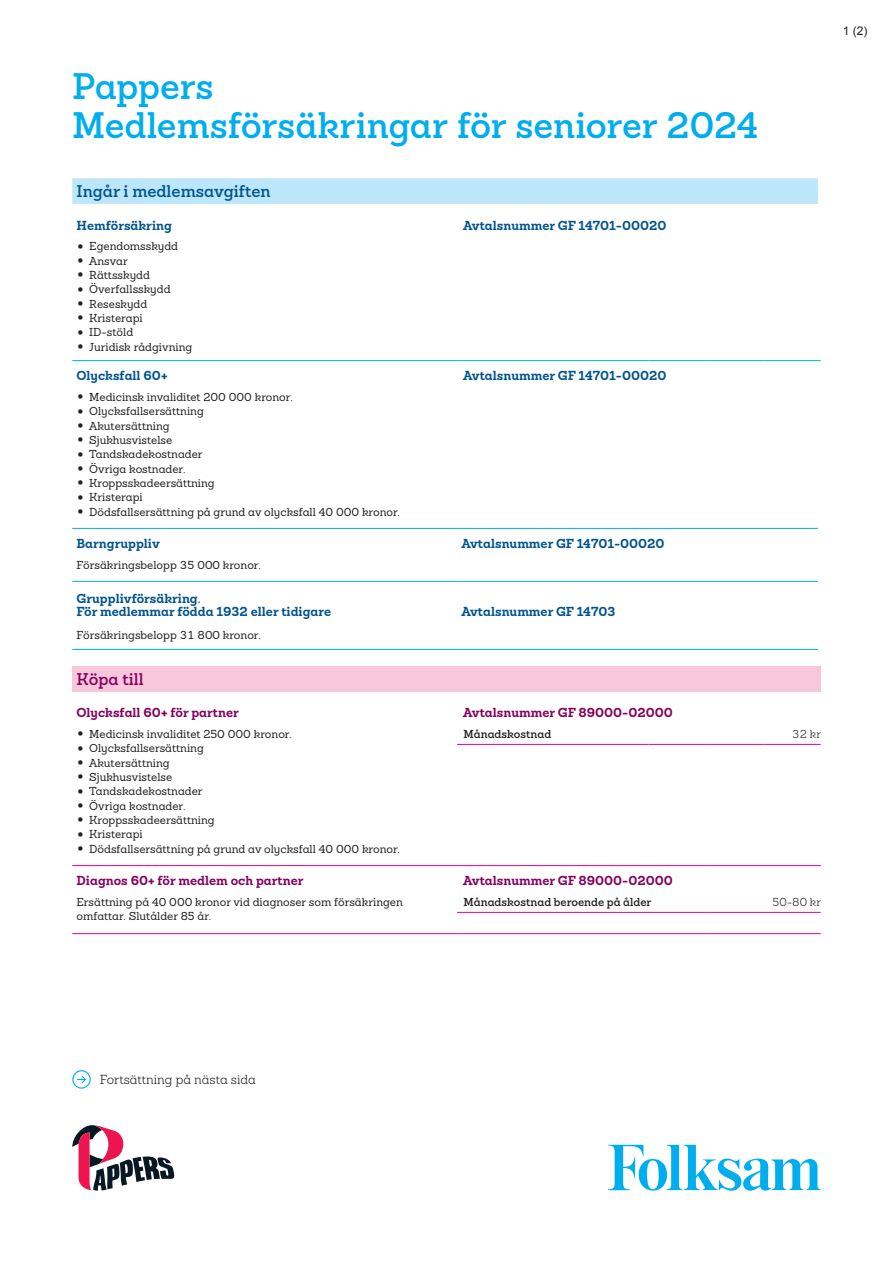
<style>
.page{position:relative;width:893px;height:1263px;background:#fff}
.page>*{position:absolute;margin:0;border:0;box-sizing:border-box;transform-origin:0 0}
.Rubrik_1_24_26{font:600 36px "Sanchez Folksam";letter-spacing:-.005em;color:#00aeef}
.Rubrik_5_11_14__R2{font:600 16.5px "Sanchez Folksam";color:#00548e}
.Rubrik_5_11_14__R2-2{font:600 16.5px "Sanchez Folksam";color:#85015e}
.Rubrik_6_8_5_11__R3{font:700 12.75px "Sanchez Folksam";color:#00548e}
.Rubrik_6_8_5_11__R3-2{font:700 12.75px "Sanchez Folksam";color:#85015e}
.Rubrik_6_8_5_11__R3__-_2rad{font:700 12.75px/13.5px "Sanchez Folksam";color:#00548e}
.Nästa_sida_8_5_11{font:300 12.75px "Sanchez Folksam";color:#231f20}
.t1{font:12px "Arial";color:#231f20}
.Tabell_Text_Medium_7_5_9{font:500 11.25px/14.2px "Sanchez Folksam";color:#231f20}
.Tabell_Text_Medium_7_5_9-2{font:500 11.25px "Sanchez Folksam Table";color:#231f20}
.Tabell_Rubrik_7_5_9{font:600 11.25px "Sanchez Folksam Table";color:#231f20}
.Tabell_Värde_Light_7_5_9_höger{font:300 11.25px "Sanchez Folksam Table";color:#231f20}
.s1{font-weight:600;font-size:22.5px}
</style>
<div class="page">
<svg style="left:608px;top:1145px;width:213px;height:46px"></svg>
<svg style="left:72px;top:1125px;width:102px;height:66px"></svg>
<svg style="left:72px;top:178px;width:746px;height:26px;background:#bde6fa"></svg>
<hr style="left:72px;top:360px;width:385px;height:1px;background:#00aeef">
<hr style="left:457px;top:360px;width:134px;height:1px;background:#00aeef">
<hr style="left:591px;top:360px;width:57px;height:1px;background:#00aeef">
<hr style="left:648px;top:360px;width:58px;height:1px;background:#00aeef">
<hr style="left:706px;top:360px;width:57px;height:1px;background:#00aeef">
<hr style="left:763px;top:360px;width:58px;height:1px;background:#00aeef">
<hr style="left:72px;top:528px;width:385px;height:1px;background:#00aeef">
<hr style="left:457px;top:528px;width:361px;height:1px;background:#00aeef">
<hr style="left:72px;top:649px;width:385px;height:1px;background:#00aeef">
<hr style="left:457px;top:649px;width:361px;height:1px;background:#00aeef">
<hr style="left:72px;top:581px;width:385px;height:1px;background:#00aeef">
<hr style="left:457px;top:581px;width:361px;height:1px;background:#00aeef">
<div style="left:72px;top:666px;width:749px;height:26px;background:#f8c7dc"></div>
<hr style="left:457px;top:744px;width:134px;height:1px;background:#ed028c">
<hr style="left:591px;top:744px;width:57px;height:1px;background:#ed028c">
<hr style="left:648px;top:744px;width:58px;height:1px;background:#ed028c">
<hr style="left:706px;top:744px;width:57px;height:1px;background:#ed028c">
<hr style="left:763px;top:744px;width:58px;height:1px;background:#ed028c">
<hr style="left:72px;top:865px;width:385px;height:1px;background:#ed028c">
<hr style="left:457px;top:865px;width:249px;height:1px;background:#ed028c">
<hr style="left:706px;top:865px;width:115px;height:1px;background:#ed028c">
<hr style="left:457px;top:912px;width:249px;height:1px;background:#ed028c">
<hr style="left:706px;top:912px;width:115px;height:1px;background:#ed028c">
<hr style="left:72px;top:933px;width:385px;height:1px;background:#ed028c">
<hr style="left:457px;top:933px;width:249px;height:1px;background:#ed028c">
<hr style="left:706px;top:933px;width:115px;height:1px;background:#ed028c">
<svg style="left:72px;top:1070px;width:19px;height:19px"></svg>
<p class="Rubrik_1_24_26" style="left:72px;top:62px;width:143px">Pappers</p>
<p class="Rubrik_1_24_26" style="left:72px;top:101px;width:688px">Medlemsförsäkringar för seniorer 2024</p>
<p class="Rubrik_5_11_14__R2" style="left:77px;top:180px;width:196px">Ingår i medlemsavgiften</p>
<p class="Rubrik_6_8_5_11__R3" style="left:77px;top:216px;width:97px">Hemförsäkring</p>
<p class="Rubrik_6_8_5_11__R3" style="left:463px;top:216px;width:205px">Avtalsnummer GF 14701-00020</p>
<p class="Tabell_Text_Medium_7_5_9" style="left:77px;top:239px;width:103px"><span class="s1">•</span> Egendomsskydd</p>
<p class="Tabell_Text_Medium_7_5_9" style="left:77px;top:253px;width:53px"><span class="s1">•</span> Ansvar</p>
<p class="Tabell_Text_Medium_7_5_9" style="left:77px;top:268px;width:75px"><span class="s1">•</span> Rättsskydd</p>
<p class="Tabell_Text_Medium_7_5_9" style="left:77px;top:282px;width:95px"><span class="s1">•</span> Överfallsskydd</p>
<p class="Tabell_Text_Medium_7_5_9" style="left:77px;top:296px;width:72px"><span class="s1">•</span> Reseskydd</p>
<p class="Tabell_Text_Medium_7_5_9" style="left:77px;top:311px;width:68px"><span class="s1">•</span> Kristerapi</p>
<p class="Tabell_Text_Medium_7_5_9" style="left:77px;top:325px;width:58px"><span class="s1">•</span> ID-stöld</p>
<p class="Tabell_Text_Medium_7_5_9" style="left:77px;top:339px;width:117px"><span class="s1">•</span> Juridisk rådgivning</p>
<p class="Rubrik_6_8_5_11__R3" style="left:77px;top:367px;width:93px">Olycksfall 60+</p>
<p class="Rubrik_6_8_5_11__R3" style="left:463px;top:367px;width:205px">Avtalsnummer GF 14701-00020</p>
<p class="Tabell_Text_Medium_7_5_9" style="left:77px;top:390px;width:218px"><span class="s1">•</span> Medicinsk invaliditet 200 000 kronor.</p>
<p class="Tabell_Text_Medium_7_5_9" style="left:77px;top:404px;width:129px"><span class="s1">•</span> Olycksfallsersättning</p>
<p class="Tabell_Text_Medium_7_5_9" style="left:77px;top:418px;width:95px"><span class="s1">•</span> Akutersättning</p>
<p class="Tabell_Text_Medium_7_5_9" style="left:77px;top:433px;width:97px"><span class="s1">•</span> Sjukhusvistelse</p>
<p class="Tabell_Text_Medium_7_5_9" style="left:77px;top:447px;width:128px"><span class="s1">•</span> Tandskadekostnader</p>
<p class="Tabell_Text_Medium_7_5_9" style="left:77px;top:461px;width:111px"><span class="s1">•</span> Övriga kostnader.</p>
<p class="Tabell_Text_Medium_7_5_9" style="left:77px;top:476px;width:140px"><span class="s1">•</span> Kroppsskadeersättning</p>
<p class="Tabell_Text_Medium_7_5_9" style="left:77px;top:490px;width:68px"><span class="s1">•</span> Kristerapi</p>
<p class="Tabell_Text_Medium_7_5_9" style="left:77px;top:504px;width:325px"><span class="s1">•</span> Dödsfallsersättning på grund av olycksfall 40 000 kronor.</p>
<p class="Rubrik_6_8_5_11__R3" style="left:77px;top:535px;width:85px">Barngruppliv</p>
<p class="Rubrik_6_8_5_11__R3" style="left:461px;top:535px;width:205px">Avtalsnummer GF 14701-00020</p>
<p class="Tabell_Text_Medium_7_5_9-2" style="left:77px;top:557px;width:186px">Försäkringsbelopp 35 000 kronor.</p>
<p class="Rubrik_6_8_5_11__R3__-_2rad" style="left:77px;top:591px;width:256px">Grupplivförsäkring.<br>För medlemmar födda 1932 eller tidigare</p>
<p class="Rubrik_6_8_5_11__R3__-_2rad" style="left:461px;top:605px;width:155px">Avtalsnummer GF 14703</p>
<p class="Tabell_Text_Medium_7_5_9-2" style="left:77px;top:627px;width:186px">Försäkringsbelopp 31 800 kronor.</p>
<p class="Rubrik_5_11_14__R2-2" style="left:77px;top:668px;width:69px">Köpa till</p>
<p class="Rubrik_6_8_5_11__R3-2" style="left:77px;top:704px;width:164px">Olycksfall 60+ för partner</p>
<p class="Rubrik_6_8_5_11__R3-2" style="left:463px;top:704px;width:211px">Avtalsnummer GF 89000-02000</p>
<p class="Tabell_Text_Medium_7_5_9" style="left:77px;top:727px;width:217px"><span class="s1">•</span> Medicinsk invaliditet 250 000 kronor.</p>
<p class="Tabell_Text_Medium_7_5_9" style="left:77px;top:741px;width:129px"><span class="s1">•</span> Olycksfallsersättning</p>
<p class="Tabell_Text_Medium_7_5_9" style="left:77px;top:755px;width:95px"><span class="s1">•</span> Akutersättning</p>
<p class="Tabell_Text_Medium_7_5_9" style="left:77px;top:770px;width:97px"><span class="s1">•</span> Sjukhusvistelse</p>
<p class="Tabell_Text_Medium_7_5_9" style="left:77px;top:784px;width:128px"><span class="s1">•</span> Tandskadekostnader</p>
<p class="Tabell_Text_Medium_7_5_9" style="left:77px;top:798px;width:111px"><span class="s1">•</span> Övriga kostnader.</p>
<p class="Tabell_Text_Medium_7_5_9" style="left:77px;top:813px;width:140px"><span class="s1">•</span> Kroppsskadeersättning</p>
<p class="Tabell_Text_Medium_7_5_9" style="left:77px;top:827px;width:68px"><span class="s1">•</span> Kristerapi</p>
<p class="Tabell_Text_Medium_7_5_9" style="left:77px;top:841px;width:325px"><span class="s1">•</span> Dödsfallsersättning på grund av olycksfall 40 000 kronor.</p>
<p class="Tabell_Rubrik_7_5_9" style="left:463px;top:726px;width:89px">Månadskostnad</p>
<p class="Tabell_Värde_Light_7_5_9_höger" style="left:792px;top:727px;width:30px">32 kr</p>
<p class="Rubrik_6_8_5_11__R3-2" style="left:77px;top:872px;width:228px">Diagnos 60+ för medlem och partner</p>
<p class="Rubrik_6_8_5_11__R3-2" style="left:463px;top:872px;width:211px">Avtalsnummer GF 89000-02000</p>
<p class="Tabell_Text_Medium_7_5_9" style="left:77px;top:895px;width:328px">Ersättning på 40 000 kronor vid diagnoser som försäkringen omfattar. Slutålder 85 år.</p>
<p class="Tabell_Rubrik_7_5_9" style="left:463px;top:894px;width:189px">Månadskostnad beroende på ålder</p>
<p class="Tabell_Värde_Light_7_5_9_höger" style="left:772px;top:895px;width:50px">50-80 kr</p>
<p class="t1" style="left:843px;top:23px;width:26px">1 (2)</p>
<p class="Nästa_sida_8_5_11" style="left:100px;top:1072px;width:158px">Fortsättning på nästa sida</p>
</div>
